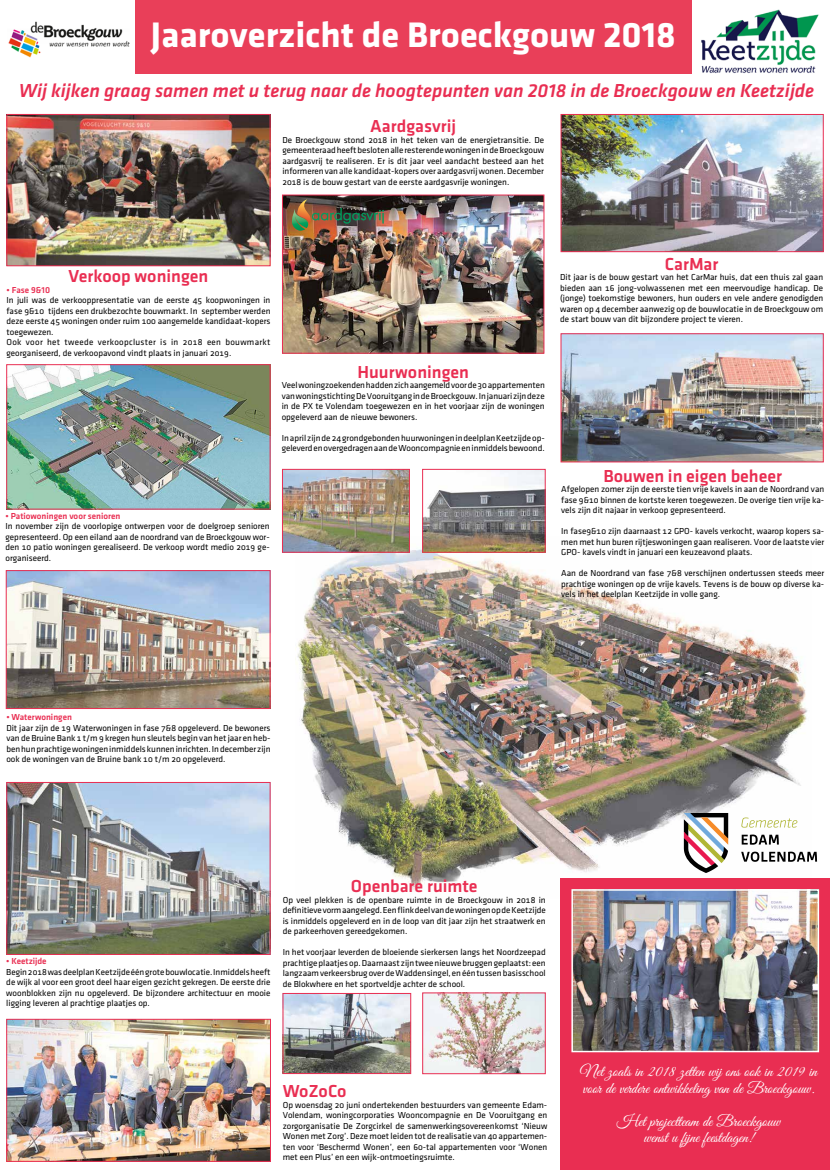
<style>
.page{position:relative;width:830px;height:1170px;background:#fff}
.page>*{position:absolute;margin:0;border:0;box-sizing:border-box;transform-origin:0 0}
.t1{font:700 36.75px "Klavika";color:#fff}
.t2{font:italic 500 19.5px "Klavika";color:#e92e52}
.t3{font:500 18px "Klavika";color:#e92e52}
.t4{font:15.75px/16.5px "Great Vibes";color:#fff}
.t5{font:9px/10.5px "Klavika Regular OSTF";color:#000;text-align:justify}
.t6{font:500 9px "Klavika";color:#e92e52}
</style>
<div class="page">
<img style="left:295px;top:536px;width:514px;height:354px">
<div style="left:560px;top:878px;width:269px;height:291px;background:#e92e52"></div>
<img style="left:284px;top:197px;width:258px;height:154px">
<img style="left:291px;top:199px;width:93px;height:32px">
<img style="left:8px;top:116px;width:260px;height:148px">
<div style="left:6px;top:114px;width:264px;height:152px;border:1px solid #e92e52"></div>
<img style="left:8px;top:572px;width:260px;height:134px">
<div style="left:6px;top:570px;width:264px;height:138px;border:1px solid #e92e52"></div>
<img style="left:8px;top:784px;width:260px;height:168px">
<div style="left:6px;top:782px;width:264px;height:172px;border:1px solid #e92e52"></div>
<img style="left:8px;top:366px;width:260px;height:141px">
<div style="left:6px;top:364px;width:264px;height:145px;border:1px solid #e92e52"></div>
<img style="left:562px;top:116px;width:259px;height:134px">
<div style="left:560px;top:114px;width:263px;height:138px;border:1px solid #e92e52"></div>
<img style="left:562px;top:335px;width:259px;height:125px">
<div style="left:560px;top:333px;width:263px;height:129px;border:1px solid #e92e52"></div>
<img style="left:424px;top:471px;width:119px;height:79px">
<div style="left:422px;top:469px;width:123px;height:83px;border:1px solid #e92e52"></div>
<img style="left:284px;top:471px;width:123px;height:79px">
<div style="left:282px;top:469px;width:127px;height:83px;border:1px solid #e92e52"></div>
<img style="left:424px;top:994px;width:119px;height:77px">
<img style="left:8px;top:1020px;width:261px;height:139px">
<div style="left:6px;top:1018px;width:265px;height:143px;border:1px solid #e92e52"></div>
<img style="left:284px;top:994px;width:125px;height:77px">
<div style="left:282px;top:992px;width:129px;height:81px;border:1px solid #e92e52"></div>
<img style="left:574px;top:892px;width:241px;height:157px">
<div style="left:571px;top:889px;width:247px;height:163px;border:2px solid #fff"></div>
<div style="left:135px;top:0;width:556px;height:73px;background:#e93f59"></div>
<img style="left:8px;top:21px;width:121px;height:37px">
<img style="left:701px;top:9px;width:118px;height:64px">
<svg style="left:741px;top:834px;width:37px;height:10px"></svg>
<svg style="left:740px;top:851px;width:76px;height:10px"></svg>
<svg style="left:741px;top:817px;width:56px;height:10px"></svg>
<svg style="left:683px;top:812px;width:44px;height:60px"></svg>
<h1 class="t1" style="left:151px;top:15px;width:526px">Jaaroverzicht de Broeckgouw 2018</h1>
<h2 class="t2" style="left:19px;top:79px;width:796px">Wij kijken graag samen met u terug naar de hoogtepunten van 2018 in de Broeckgouw en Keetzijde</h2>
<h3 class="t3" style="left:370px;top:116px;width:87px">Aardgasvrij</h3>
<p class="t5" style="left:282px;top:135px;width:263px">De Broeckgouw stond 2018 in het teken van de energietransitie. De gemeenteraad heeft besloten alle resterende woningen in de Broeckgouw aardgasvrij te realiseren. Er is dit jaar veel aandacht besteed aan het informeren van alle kandidaat-kopers over aardgasvrij wonen. December 2018 is de bouw gestart van de eerste aardgasvrije woningen.</p>
<h3 class="t3" style="left:69px;top:266px;width:141px">Verkoop woningen</h3>
<p class="t6" style="left:6px;top:285px;width:45px">• Fase 9&amp;10</p>
<p class="t5" style="left:6px;top:295px;width:265px;text-align:left">In juli was de verkooppresentatie van de eerste 45 koopwoningen in fase 9&amp;10 tijdens een drukbezochte bouwmarkt. In september werden deze eerste 45 woningen onder ruim 100 aangemelde kandidaat-kopers toegewezen.<br>Ook voor het tweede verkoopcluster is in 2018 een bouwmarkt georganiseerd, de verkoopavond vindt plaats in januari 2019.</p>
<h3 class="t3" style="left:357px;top:362px;width:113px">Huurwoningen</h3>
<p class="t5" style="left:281px;top:380px;width:264px">Veel woningzoekenden hadden zich aangemeld voor de 30 appartementen van woningstichting De Vooruitgang in de Broeckgouw. In januari zijn deze in de PX te Volendam toegewezen en in het voorjaar zijn de woningen opgeleverd aan de nieuwe bewoners.</p>
<p class="t5" style="left:281px;top:432px;width:264px">In april zijn de 24 grondgebonden huurwoningen in deelplan Keetzijde op&shy;geleverd en overgedragen aan de Wooncompagnie en inmiddels bewoond.</p>
<p class="t6" style="left:6px;top:511px;width:116px">• Patiowoningen voor senioren</p>
<p class="t5" style="left:6px;top:521px;width:265px">In november zijn de voorlopige ontwerpen voor de doelgroep senioren gepresenteerd. Op een eiland aan de noordrand van de Broeckgouw wor&shy;den 10 patio woningen gerealiseerd. De verkoop wordt medio 2019 ge&shy;organiseerd.</p>
<h3 class="t3" style="left:664px;top:254px;width:55px">CarMar</h3>
<p class="t5" style="left:560px;top:272px;width:264px">Dit jaar is de bouw gestart van het CarMar huis, dat een thuis zal gaan bieden aan 16 jong-volwassenen met een meervoudige handicap. De (jonge) toekomstige bewoners, hun ouders en vele andere genodigden waren op 4 december aanwezig op de bouwlocatie in de Broeckgouw om de start bouw van dit bijzondere project te vieren.</p>
<h3 class="t3" style="left:603px;top:465px;width:180px">Bouwen in eigen beheer</h3>
<p class="t5" style="left:561px;top:484px;width:264px">Afgelopen zomer zijn de eerste tien vrije kavels in aan de Noordrand van fase 9&amp;10 binnen de kortste keren toegewezen. De overige tien vrije ka&shy;vels zijn dit najaar in verkoop gepresenteerd.</p>
<p class="t5" style="left:561px;top:526px;width:264px">In fase9&amp;10 zijn daarnaast 12 GPO- kavels verkocht, waarop kopers sa&shy;men met hun buren rijtjeswoningen gaan realiseren. Voor de laatste vier GPO- kavels vindt in januari een keuzeavond plaats.</p>
<p class="t5" style="left:561px;top:568px;width:264px">Aan de Noordrand van fase 7&amp;8 verschijnen ondertussen steeds meer prachtige woningen op de vrije kavels. Tevens is de bouw op diverse ka&shy;vels in het deelplan Keetzijde in volle gang.</p>
<p class="t6" style="left:6px;top:712px;width:67px">• Waterwoningen</p>
<p class="t5" style="left:6px;top:722px;width:265px">Dit jaar zijn de 19 Waterwoningen in fase 7&amp;8 opgeleverd. De bewoners van de Bruine Bank 1 t/m 9 kregen hun sleutels begin van het jaar en heb&shy;ben hun prachtige woningen inmiddels kunnen inrichten. In december zijn ook de woningen van de Bruine bank 10 t/m 20 opgeleverd.</p>
<p class="t6" style="left:6px;top:956px;width:42px">• Keetzijde</p>
<p class="t5" style="left:6px;top:966px;width:265px">Begin 2018 was deelplan Keetzijde één grote bouwlocatie. Inmiddels heeft de wijk al voor een groot deel haar eigen gezicht gekregen. De eerste drie woonblokken zijn nu opgeleverd. De bijzondere architectuur en mooie ligging leveren al prachtige plaatjes op.</p>
<h3 class="t3" style="left:351px;top:876px;width:128px">Openbare ruimte</h3>
<p class="t5" style="left:282px;top:894px;width:264px">Op veel plekken is de openbare ruimte in de Broeckgouw in 2018 in definitieve vorm aangelegd. Een flink deel van de woningen op de Keetzijde is inmiddels opgeleverd en in de loop van dit jaar zijn het straatwerk en de parkeerhoven gereedgekomen.</p>
<p class="t5" style="left:282px;top:946px;width:264px">In het voorjaar leverden de bloeiende sierkersen langs het Noordzeepad prachtige plaatjes op. Daarnaast zijn twee nieuwe bruggen geplaatst: een langzaam verkeersbrug over de Waddensingel, en één tussen basisschool de Blokwhere en het sportveldje achter de school.</p>
<h3 class="t3" style="left:282px;top:1081px;width:65px">WoZoCo</h3>
<p class="t5" style="left:282px;top:1099px;width:266px">Op woensdag 20 juni ondertekenden bestuurders van gemeente Edam-Volendam, woningcorporaties Wooncompagnie en De Vooruitgang en zorgorganisatie De Zorgcirkel de samenwerkingsovereenkomst ‘Nieuw Wonen met Zorg’. Deze moet leiden tot de realisatie van 40 appartemen&shy;ten voor ‘Beschermd Wonen’, een 60-tal appartementen voor ‘Wonen met een Plus’ en een wijk-ontmoetingsruimte.</p>
<h3 class="t4" style="left:579px;top:1064px;width:238px">Net zoals in 2018 zetten wij ons ook in 2019 in voor de verdere ontwikkeling van de Broeckgouw.</h3>
<h3 class="t4" style="left:616px;top:1113px;width:165px;text-align:center">Het projectteam de Broeckgouw wenst u fijne feestdagen!</h3>
</div>
